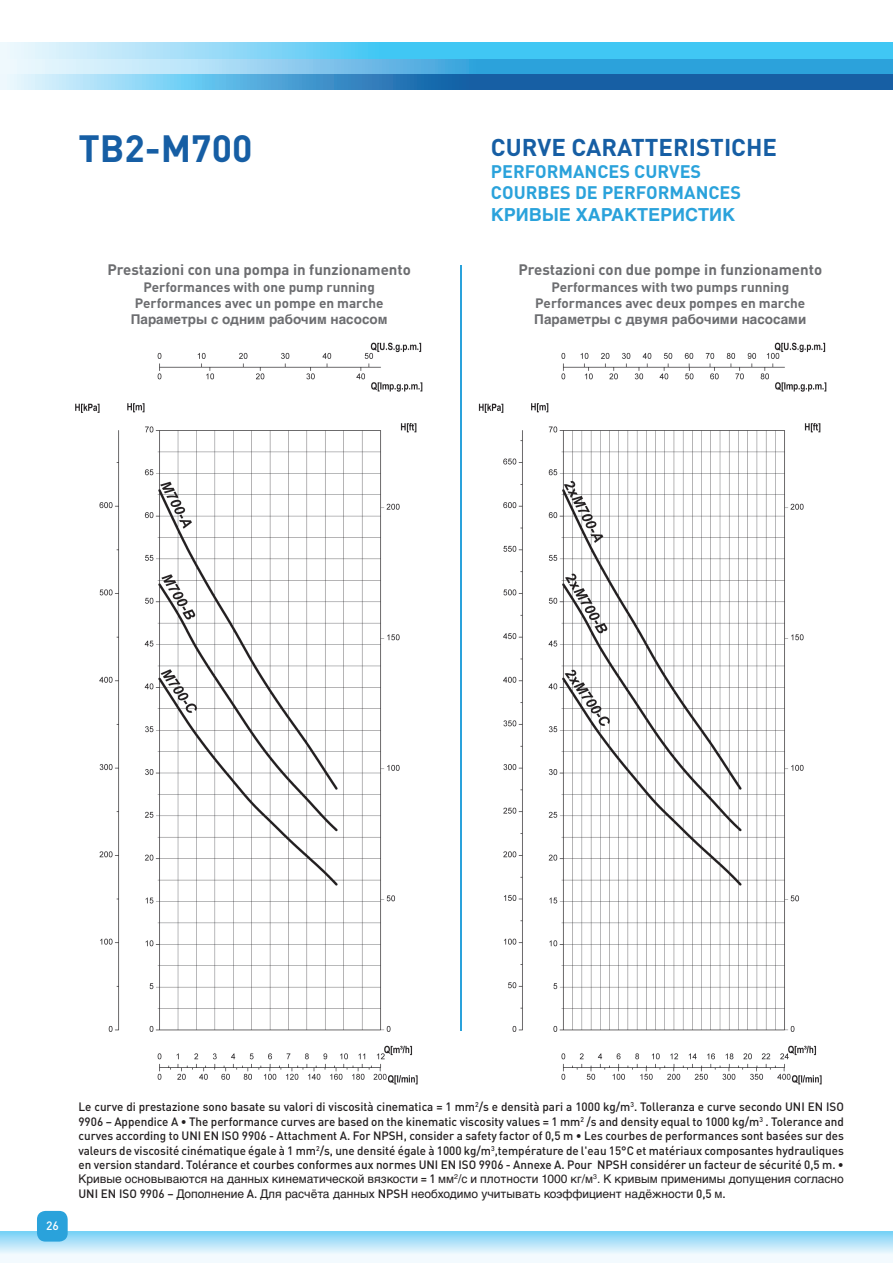
<style>
.page{position:relative;width:893px;height:1263px;background:#fff}
.page>*{position:absolute;margin:0;border:0;box-sizing:border-box;transform-origin:0 0}
.t1{font:700 37.5px "DIN";color:#165ea4}
.t2{font:700 24px "DIN";color:#165ea4}
.t3{font:700 18px/21.6px "DIN";color:#2aa2db}
.t4{font:700 18px "Helvetica Cyr";color:#2aa2db}
.t5{font:700 15px "DIN";color:#6c6d70}
.t6{font:700 13.5px/16.2px "DIN";color:#6c6d70;text-align:center}
.t7{font:700 13.5px "Helvetica Cyr";color:#6c6d70}
.t8{font:500 12px/14.4px "DIN";color:#231f20;text-align:justify}
.t9{font:12px/14.4px "Helvetica Cyr Upright";color:#231f20}
.t10{font:500 12px "DIN";color:#fff}
.s1{font-family:"DIN";font-weight:500}
</style>
<div class="page">
<svg style="left:0;top:1232px;width:893px;height:31px"></svg>
<svg style="left:0;top:74px;width:893px;height:15px;background:#438ac1"></svg>
<svg style="left:0;top:58px;width:893px;height:16px;background:#69bee7"></svg>
<svg style="left:0;top:42px;width:893px;height:16px;background:#69d1f5"></svg>
<div style="left:37px;top:1211px;width:31px;height:30px;background:#2aa2db;border-radius:9px"></div>
<hr style="left:461px;top:265px;width:1px;height:765px;background:#2aa2db">
<img style="left:478px;top:342px;width:349px;height:743px">
<img style="left:75px;top:342px;width:348px;height:743px">
<h1 class="t1" style="left:78px;top:135px;width:175px">TB2-M700</h1>
<p class="t5" style="left:107px;top:265px;width:305px">Prestazioni con una pompa in funzionamento</p>
<p class="t6" style="left:135px;top:280px;width:250px">Performances with one pump running<br>Performances avec un pompe en marche</p>
<p class="t7" style="left:131px;top:314px;width:258px">Параметры с одним рабочим насосом</p>
<h2 class="t2" style="left:491px;top:139px;width:288px">CURVE CARATTERISTICHE</h2>
<h3 class="t3" style="left:491px;top:162px;width:252px">PERFORMANCES CURVES<br>COURBES DE PERFORMANCES</h3>
<h3 class="t4" style="left:491px;top:207px;width:246px">КРИВЫЕ ХАРАКТЕРИСТИК</h3>
<p class="t5" style="left:518px;top:265px;width:305px">Prestazioni con due pompe in funzionamento</p>
<p class="t6" style="left:535px;top:280px;width:271px">Performances with two pumps running<br>Performances avec deux pompes en marche</p>
<p class="t7" style="left:534px;top:314px;width:273px">Параметры с двумя рабочими насосами</p>
<p class="t10" style="left:46px;top:1222px;width:14px">26</p>
<p class="t8" style="left:78px;top:1101px;width:767px">Le curve di prestazione sono basate su valori di viscosità cinematica = 1 mm<sup>2</sup>/s e densità pari a 1000 kg/m<sup>3</sup>. Tolleranza e curve secondo UNI EN ISO 9906 – Appendice A • The performance curves are based on the kinematic viscosity values = 1 mm<sup>2</sup> /s and density equal to 1000 kg/m<sup>3</sup> . Tolerance and curves according to UNI EN ISO 9906 - Attachment A. For NPSH, consider a safety factor of 0,5 m • Les courbes de performances sont basées sur des valeurs de viscosité cinématique égale à 1 mm<sup>2</sup>/s, une densité égale à 1000 kg/m<sup>3</sup>,température de l'eau 15°C et matériaux composantes hydrauliques en version standard. Tolérance et courbes conformes aux normes UNI EN ISO 9906 - Annexe A. Pour NPSH considérer un facteur de sécurité 0,5 m. •</p>
<p class="t9" style="left:78px;top:1173px;width:767px">Кривые основываются на данных кинематической вязкости <span class="s1">= 1</span> мм<sup>2</sup>/с и плотности 1000 кг/м<sup>3</sup>. К кривым применимы допущения согласно<br><span class="s1">UNI EN ISO 9906 –</span> Дополнение <span class="s1">A.</span> Для расчёта данных <span class="s1">NPSH</span> необходимо учитывать коэффициент надёжности <span class="s1">0,5</span> м<span class="s1">.</span></p>
</div>
